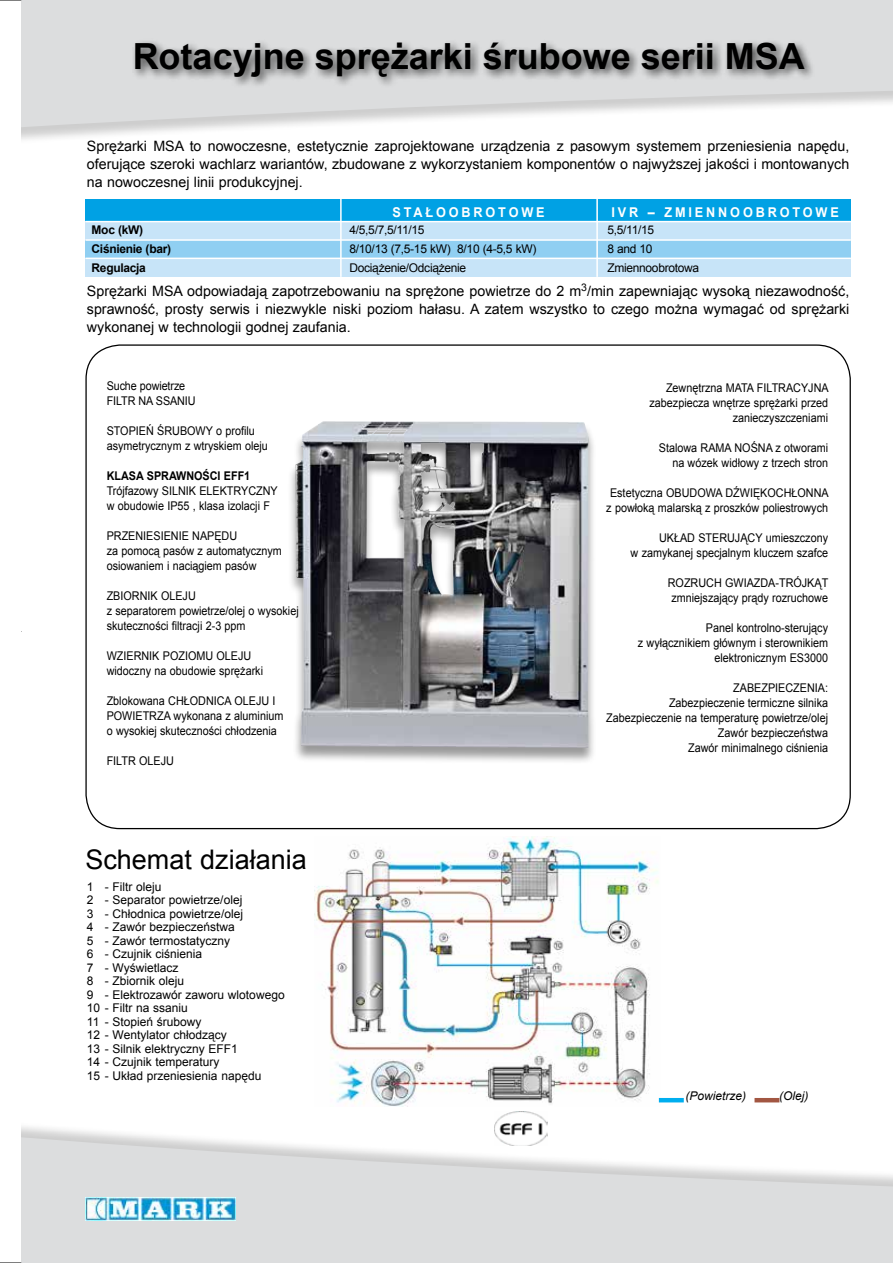
<style>
.page{position:relative;width:893px;height:1263px;background:#fff}
.page>*{position:absolute;margin:0;border:0;box-sizing:border-box;transform-origin:0 0}
.t1{font:700 36px "Arial";color:#000}
.t2{font:27px "Arial";color:#000}
.t3{font:14.25px/18px "Arial";color:#000;text-align:justify}
.t4{font:700 13.5px "Arial";letter-spacing:.225em;color:#fff;scale:.94 1}
.t5{font:12px/15px "Arial";color:#000;scale:.9 1}
.t6{font:12px/13.5px "Arial";color:#000}
.t7{font:12px/18.9px "Arial";letter-spacing:-.025em;color:#000}
.t8{font:700 12px/18.9px "Arial";letter-spacing:-.025em;color:#000}
.t9{font:700 12px "Arial";color:#000;scale:.9 1}
.t10{font:italic 12px "Arial";color:#000}
</style>
<div class="page">
<svg style="left:21px;top:0;width:872px;height:131px;fill:#dcddde"></svg>
<svg style="left:21px;top:1134px;width:872px;height:129px;fill:#dcddde"></svg>
<svg style="left:0;top:1262px;width:21px;height:1px"></svg>
<svg style="left:0;top:0;width:21px;height:1px"></svg>
<div style="left:132px;top:39px;width:684px;height:50px;background:#000;opacity:.7"></div>
<img style="left:315px;top:836px;width:345px;height:271px">
<hr style="left:754px;top:1098px;width:25px;height:4px;background:#a25642">
<hr style="left:659px;top:1098px;width:25px;height:4px;background:#00aeef">
<div style="left:287px;top:422px;width:310px;height:342px;background:#000;opacity:.4"></div>
<img style="left:296px;top:421px;width:293px;height:327px">
<div style="left:85px;top:240px;width:766px;height:19px;background:#90cff2"></div>
<div style="left:85px;top:258px;width:766px;height:19px;background:#c7e4f8"></div>
<div style="left:85px;top:221px;width:766px;height:19px;background:#c7e4f8"></div>
<div style="left:85px;top:200px;width:766px;height:21px;background:#00a1e4"></div>
<hr style="left:340px;top:199px;width:2px;height:78px;background:#fff">
<hr style="left:85px;top:221px;width:766px;height:1px;background:#fff">
<hr style="left:596px;top:199px;width:2px;height:78px;background:#fff">
<hr style="left:85px;top:239px;width:766px;height:2px;background:#fff">
<hr style="left:85px;top:258px;width:766px;height:1px;background:#fff">
<img style="left:495px;top:1111px;width:53px;height:34px">
<img style="left:85px;top:1198px;width:151px;height:22px">
<h1 class="t1" style="left:133px;top:32px;width:674px">Rotacyjne sprężarki śrubowe serii MSA</h1>
<p class="t3" style="left:87px;top:137px;width:764px">Sprężarki MSA to nowoczesne, estetycznie zaprojektowane urządzenia z pasowym systemem przeniesienia napędu, oferujące szeroki wachlarz wariantów, zbudowane z wykorzystaniem komponentów o najwyższej jakości i montowanych na nowoczesnej linii produkcyjnej.</p>
<p class="t8" style="left:92px;top:221px;width:81px">Moc (kW)<br>Ciśnienie (bar)<br>Regulacja</p>
<p class="t7" style="left:349px;top:221px;width:188px">4/5,5/7,5/11/15<br>8/10/13 (7,5-15 kW) 8/10 (4-5,5 kW)<br>Dociążenie/Odciążenie</p>
<p class="t7" style="left:607px;top:221px;width:93px">5,5/11/15<br>8 and 10<br>Zmiennoobrotowa</p>
<p class="t4" style="left:392px;top:203px;width:163px">STAŁOOBROTOWE</p>
<p class="t4" style="left:611px;top:203px;width:244px">IVR – ZMIENNOOBROTOWE</p>
<p class="t3" style="left:87px;top:282px;width:764px">Sprężarki MSA odpowiadają zapotrzebowaniu na sprężone powietrze do 2 m<sup>3</sup>/min zapewniając wysoką niezawodność, sprawność, prosty serwis i niezwykle niski poziom hałasu. A zatem wszystko to czego można wymagać od sprężarki wykonanej w technologii godnej zaufania.</p>
<p class="t5" style="left:107px;top:379px;width:100px">Suche powietrze<br>FILTR NA SSANIU</p>
<p class="t5" style="left:107px;top:424px;width:181px">STOPIEŃ ŚRUBOWY o profilu asymetrycznym z wtryskiem oleju</p>
<p class="t9" style="left:107px;top:468px;width:161px">KLASA SPRAWNOŚCI EFF1</p>
<p class="t5" style="left:107px;top:484px;width:192px">Trójfazowy SILNIK ELEKTRYCZNY w obudowie IP55 , klasa izolacji F</p>
<p class="t5" style="left:107px;top:529px;width:196px">PRZENIESIENIE NAPĘDU<br>za pomocą pasów z automatycznym osiowaniem i naciągiem pasów</p>
<p class="t5" style="left:107px;top:589px;width:215px">ZBIORNIK OLEJU<br>z separatorem powietrze/olej o wysokiej skuteczności filtracji 2-3 ppm</p>
<p class="t5" style="left:107px;top:649px;width:175px">WZIERNIK POZIOMU OLEJU widoczny na obudowie sprężarki</p>
<p class="t5" style="left:107px;top:694px;width:198px">Zblokowana CHŁODNICA OLEJU I<br>POWIETRZA wykonana z aluminium o wysokiej skuteczności chłodzenia</p>
<p class="t5" style="left:107px;top:754px;width:76px">FILTR OLEJU</p>
<h2 class="t2" style="left:85px;top:841px;width:223px">Schemat działania</h2>
<p class="t6" style="left:87px;top:880px;width:199px">1 - Filtr oleju<br>2 - Separator powietrze/olej<br>3 - Chłodnica powietrze/olej<br>4 - Zawór bezpieczeństwa<br>5 - Zawór termostatyczny<br>6 - Czujnik ciśnienia<br>7 - Wyświetlacz<br>8 - Zbiornik oleju<br>9 - Elektrozawór zaworu wlotowego<br>10 - Filtr na ssaniu<br>11 - Stopień śrubowy<br>12 - Wentylator chłodzący<br>13 - Silnik elektryczny EFF1<br>14 - Czujnik temperatury<br>15 - Układ przeniesienia napędu</p>
<p class="t5" style="left:649px;top:380px;width:201px;text-align:right">Zewnętrzna MATA FILTRACYJNA zabezpiecza wnętrze sprężarki przed zanieczyszczeniami</p>
<p class="t5" style="left:659px;top:440px;width:190px;text-align:right">Stalowa RAMA NOŚNA z otworami na wózek widłowy z trzech stron</p>
<p class="t5" style="left:606px;top:485px;width:249px;text-align:center">Estetyczna OBUDOWA DŹWIĘKOCHŁONNA z powłoką malarską z proszków poliestrowych</p>
<p class="t5" style="left:631px;top:530px;width:221px;text-align:right">UKŁAD STERUJĄCY umieszczony<br>w zamykanej specjalnym kluczem szafce</p>
<p class="t5" style="left:668px;top:575px;width:180px;text-align:center">ROZRUCH GWIAZDA-TRÓJKĄT zmniejszający prądy rozruchowe</p>
<p class="t5" style="left:638px;top:620px;width:213px;text-align:right">Panel kontrolno-sterujący<br>z wyłącznikiem głównym i sterownikiem elektronicznym ES3000</p>
<p class="t5" style="left:606px;top:680px;width:248px;text-align:right">ZABEZPIECZENIA:<br>Zabezpieczenie termiczne silnika<br>Zabezpieczenie na temperaturę powietrze/olej<br>Zawór bezpieczeństwa<br>Zawór minimalnego ciśnienia</p>
<p class="t10" style="left:685px;top:1088px;width:62px">(Powietrze)</p>
<p class="t10" style="left:779px;top:1088px;width:31px">(Olej)</p>
</div>
